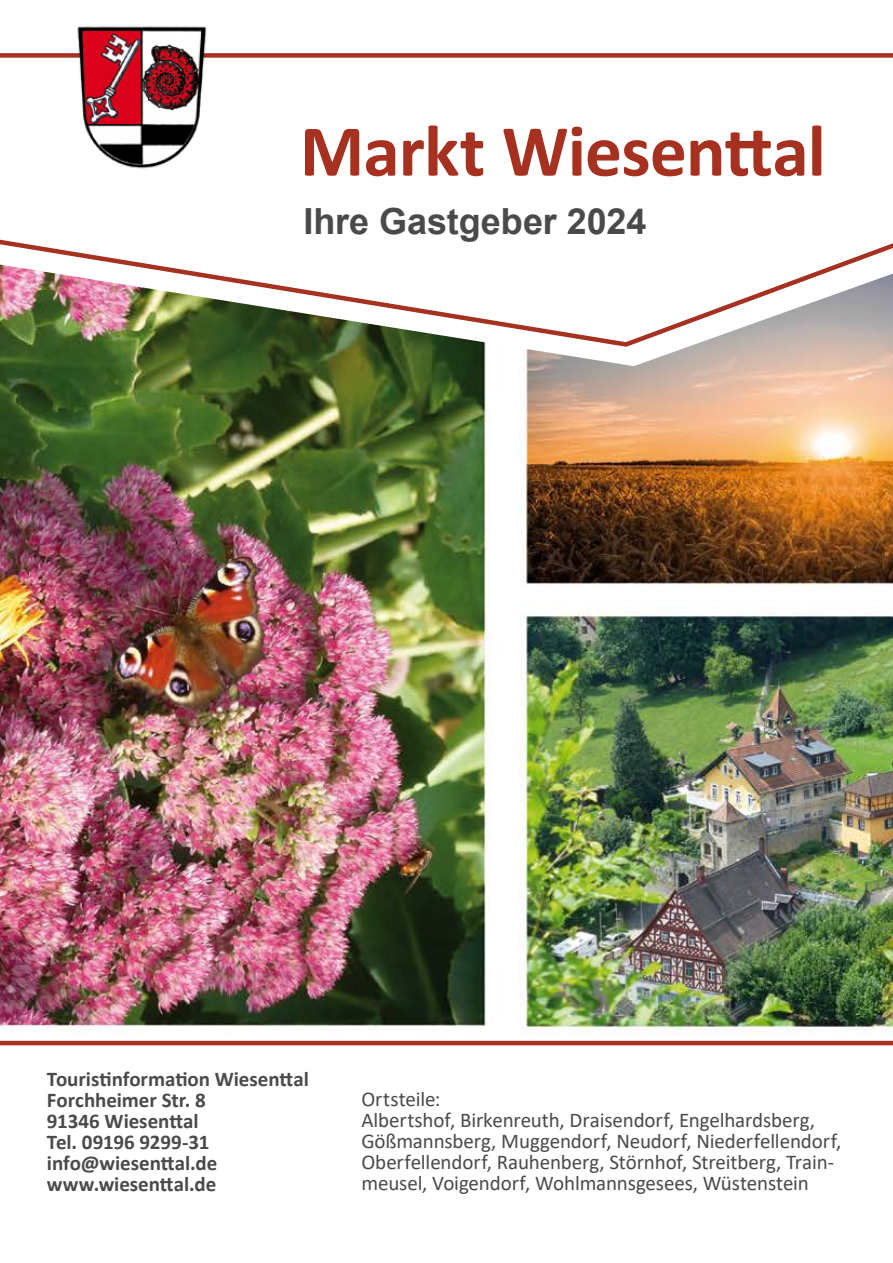
<style>
.page{position:relative;width:893px;height:1263px;background:#fff}
.page>*{position:absolute;margin:0;border:0;box-sizing:border-box;transform-origin:0 0}
.t1{font:700 73.65px "Calibri";letter-spacing:-.01em;color:#a63120}
.t2{font:700 36px "Arial";letter-spacing:-.005em;color:#4a4a49}
.t3{font:21px/21px "Calibri";letter-spacing:-.005em;color:#4a4a49}
.t4{font:700 21px/21px "Calibri";letter-spacing:-.005em;color:#4a4a49}
</style>
<div class="page">
<img style="left:0;top:349px;width:893px;height:697px">
<hr style="left:0;top:1041px;width:893px;height:4px;background:#a63120">
<svg style="left:0;top:26px;width:893px;height:323px"></svg>
<h1 class="t1" style="left:300px;top:99px;width:527px">Markt Wiesenttal</h1>
<h2 class="t2" style="left:303px;top:196px;width:344px">Ihre Gastgeber 2024</h2>
<p class="t4" style="left:47px;top:1068px;width:263px">Touristinformation Wiesenttal<br>Forchheimer Str. 8<br>91346 Wiesenttal<br>Tel. 09196 9299-31 info@wiesenttal.de www.wiesenttal.de</p>
<p class="t3" style="left:361px;top:1088px;width:482px">Ortsteile:<br>Albertshof, Birkenreuth, Draisendorf, Engelhardsberg, Gößmannsberg, Muggendorf, Neudorf, Niederfellendorf, Oberfellendorf, Rauhenberg, Störnhof, Streitberg, Train&shy;meusel, Voigendorf, Wohlmannsgesees, Wüstenstein</p>
</div>
